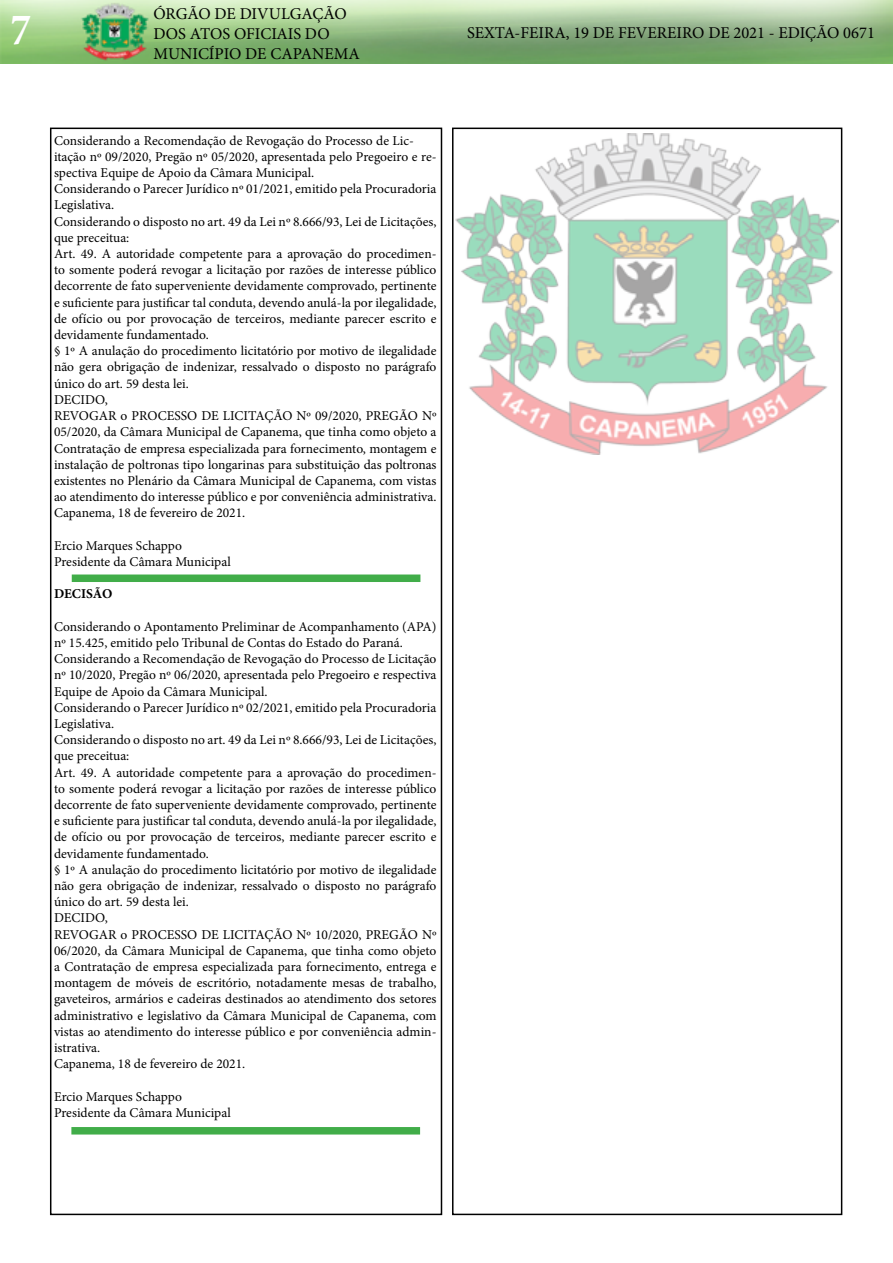
<style>
.page{position:relative;width:893px;height:1263px;background:#fff}
.page>*{position:absolute;margin:0;border:0;box-sizing:border-box;transform-origin:0 0}
.t1{font:700 condensed 45px "Minion Pro";color:#fff}
.t2{font:16.5px/19.8px "Minion Pro";color:#000}
.t3{font:13.5px/16.2px "Minion Pro";color:#000}
.t4{font:700 13.5px "Minion Pro";color:#000}
</style>
<div class="page">
<div style="left:50px;top:128px;width:392px;height:1087px;border:2px solid #000"></div>
<img style="left:0;top:0;width:893px;height:64px">
<div style="left:452px;top:128px;width:390px;height:1087px;border:2px solid #000"></div>
<div style="left:71px;top:1127px;width:349px;height:7px;background:#41ad49"></div>
<div style="left:72px;top:574px;width:348px;height:8px;background:#41ad49"></div>
<img style="left:455px;top:133px;width:384px;height:322px">
<h1 class="t1" style="left:11px;top:-1px;width:22px">7</h1>
<p class="t2" style="left:153px;top:4px;width:208px">ÓRGÃO DE DIVULGAÇÃO<br>DOS ATOS OFICIAIS DO<br>MUNICÍPIO DE CAPANEMA</p>
<p class="t3" style="left:54px;top:132px;width:384px">Considerando a Recomendação de Revogação do Processo de Lic&shy;itação nº 09/2020, Pregão nº 05/2020, apresentada pelo Pregoeiro e re&shy;spectiva Equipe de Apoio da Câmara Municipal.<br>Considerando o Parecer Jurídico nº 01/2021, emitido pela Procuradoria Legislativa.<br>Considerando o disposto no art. 49 da Lei nº 8.666/93, Lei de Licitações, que preceitua:<br>Art. 49. A autoridade competente para a aprovação do procedimen&shy;to somente poderá revogar a licitação por razões de interesse público decorrente de fato superveniente devidamente comprovado, pertinente e suficiente para justificar tal conduta, devendo anulá-la por ilegalidade, de ofício ou por provocação de terceiros, mediante parecer escrito e devidamente fundamentado.<br>§ 1º A anulação do procedimento licitatório por motivo de ilegalidade não gera obrigação de indenizar, ressalvado o disposto no parágrafo único do art. 59 desta lei.<br>DECIDO,<br>REVOGAR o PROCESSO DE LICITAÇÃO Nº 09/2020, PREGÃO Nº 05/2020, da Câmara Municipal de Capanema, que tinha como objeto a Contratação de empresa especializada para fornecimento, montagem e instalação de poltronas tipo longarinas para substituição das poltronas existentes no Plenário da Câmara Municipal de Capanema, com vistas ao atendimento do interesse público e por conveniência administrativa.<br>Capanema, 18 de fevereiro de 2021.</p>
<p class="t3" style="left:54px;top:537px;width:178px">Ercio Marques Schappo<br>Presidente da Câmara Municipal</p>
<p class="t4" style="left:54px;top:584px;width:60px">DECISÃO</p>
<p class="t3" style="left:54px;top:618px;width:384px">Considerando o Apontamento Preliminar de Acompanhamento (APA) nº 15.425, emitido pelo Tribunal de Contas do Estado do Paraná.<br>Considerando a Recomendação de Revogação do Processo de Licitação nº 10/2020, Pregão nº 06/2020, apresentada pelo Pregoeiro e respectiva Equipe de Apoio da Câmara Municipal.<br>Considerando o Parecer Jurídico nº 02/2021, emitido pela Procuradoria Legislativa.<br>Considerando o disposto no art. 49 da Lei nº 8.666/93, Lei de Licitações, que preceitua:<br>Art. 49. A autoridade competente para a aprovação do procedimen&shy;to somente poderá revogar a licitação por razões de interesse público decorrente de fato superveniente devidamente comprovado, pertinente e suficiente para justificar tal conduta, devendo anulá-la por ilegalidade, de ofício ou por provocação de terceiros, mediante parecer escrito e devidamente fundamentado.<br>§ 1º A anulação do procedimento licitatório por motivo de ilegalidade não gera obrigação de indenizar, ressalvado o disposto no parágrafo único do art. 59 desta lei.<br>DECIDO,<br>REVOGAR o PROCESSO DE LICITAÇÃO Nº 10/2020, PREGÃO Nº 06/2020, da Câmara Municipal de Capanema, que tinha como objeto a Contratação de empresa especializada para fornecimento, entrega e montagem de móveis de escritório, notadamente mesas de trabalho, gaveteiros, armários e cadeiras destinados ao atendimento dos setores administrativo e legislativo da Câmara Municipal de Capanema, com vistas ao atendimento do interesse público e por conveniência admin&shy;istrativa.<br>Capanema, 18 de fevereiro de 2021.</p>
<p class="t3" style="left:54px;top:1088px;width:178px">Ercio Marques Schappo<br>Presidente da Câmara Municipal</p>
<p class="t2" style="left:467px;top:23px;width:409px">SEXTA-FEIRA, 19 DE FEVEREIRO DE 2021 - EDIÇÃO 0671</p>
</div>
